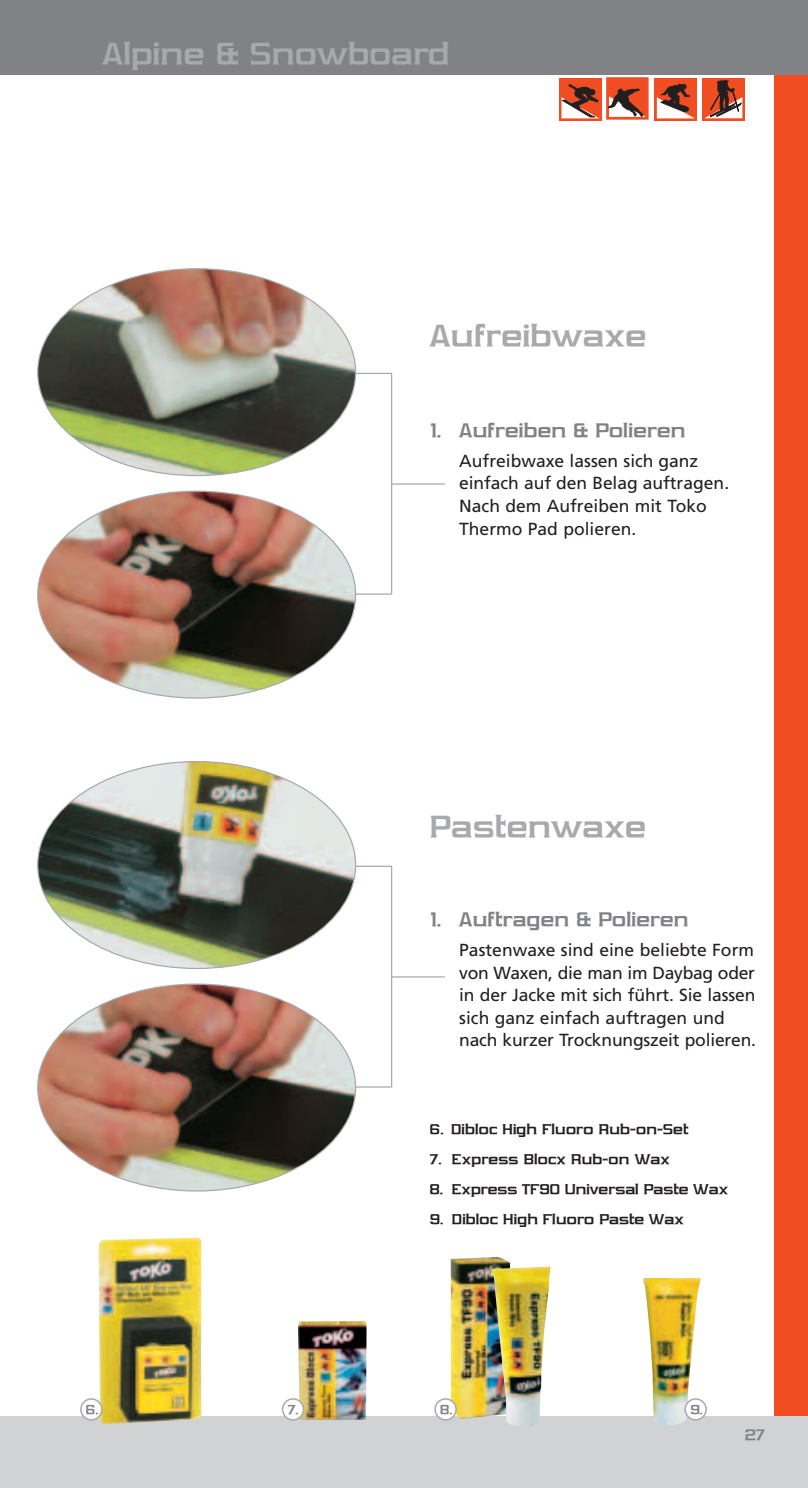
<style>
.page{position:relative;width:808px;height:1488px;background:#fff}
.page>*{position:absolute;margin:0;border:0;box-sizing:border-box;transform-origin:0 0}
.t1{font:700 35px "Vibrocentric";letter-spacing:.01em;color:#a8a9ad}
.t2{font:700 22.5px "Vibrocentric";letter-spacing:.01em;color:#808285}
.t3{font:17.5px/22.5px "Frutiger";color:#231f20}
.t4{font:700 17.5px "Vibrocentric";color:#808285}
.t5{font:700 16.25px "Vibrocentric";letter-spacing:.01em;color:#231f20}
.t6{font:700 15px "Vibrocentric";color:#808285}
</style>
<div class="page">
<hr style="left:351px;top:373px;width:40px;height:1px;background:#a8a9ad">
<img style="left:38px;top:269px;width:317px;height:206px;border-radius:50%">
<div style="left:774px;top:0;width:33px;height:1487px;background:#f04d22"></div>
<div style="left:0;top:0;width:807px;height:75px;background:#808285"></div>
<div style="left:0;top:1416px;width:807px;height:71px;background:#d1d2d4"></div>
<div style="left:559px;top:78px;width:42px;height:42px;background:#f04d22"></div>
<svg style="left:561px;top:84px;width:38px;height:34px"></svg>
<div style="left:654px;top:78px;width:43px;height:42px;background:#f04d22"></div>
<svg style="left:656px;top:83px;width:38px;height:35px"></svg>
<svg style="left:702px;top:78px;width:42px;height:42px"></svg>
<svg style="left:704px;top:80px;width:38px;height:38px"></svg>
<div style="left:606px;top:77px;width:42px;height:43px;background:#f04d22;border:1px solid #f04d22"></div>
<svg style="left:608px;top:88px;width:37px;height:29px"></svg>
<hr style="left:351px;top:593px;width:40px;height:2px;background:#a8a9ad">
<hr style="left:391px;top:373px;width:1px;height:221px;background:#a8a9ad">
<hr style="left:391px;top:483px;width:54px;height:1px;background:#a8a9ad">
<img style="left:38px;top:491px;width:317px;height:207px;border-radius:50%">
<hr style="left:351px;top:865px;width:40px;height:2px;background:#a8a9ad">
<img style="left:38px;top:761px;width:317px;height:207px;border-radius:50%">
<hr style="left:351px;top:1086px;width:40px;height:1px;background:#a8a9ad">
<hr style="left:391px;top:866px;width:1px;height:221px;background:#a8a9ad">
<hr style="left:391px;top:976px;width:54px;height:1px;background:#a8a9ad">
<img style="left:38px;top:984px;width:317px;height:207px;border-radius:50%">
<img style="left:99px;top:1237px;width:102px;height:187px">
<div style="left:81px;top:1398px;width:21px;height:21px;background:#fff;border-radius:50%"></div>
<div style="left:80px;top:1398px;width:23px;height:22px;border:2px solid #a8a9ad;border-radius:50%"></div>
<img style="left:298px;top:1320px;width:68px;height:99px">
<div style="left:282px;top:1398px;width:21px;height:21px;background:#fff;border-radius:50%"></div>
<div style="left:282px;top:1398px;width:22px;height:22px;border:2px solid #a8a9ad;border-radius:50%"></div>
<img style="left:450px;top:1257px;width:60px;height:162px">
<img style="left:491px;top:1266px;width:59px;height:160px">
<img style="left:643px;top:1277px;width:57px;height:148px">
<div style="left:435px;top:1398px;width:21px;height:21px;background:#fff;border-radius:50%"></div>
<div style="left:434px;top:1398px;width:23px;height:22px;border:2px solid #a8a9ad;border-radius:50%"></div>
<div style="left:685px;top:1398px;width:21px;height:21px;background:#fff;border-radius:50%"></div>
<div style="left:684px;top:1398px;width:22px;height:22px;border:2px solid #a8a9ad;border-radius:50%"></div>
<h1 class="t1" style="left:103px;top:43px;width:348px">Alpine &amp; Snowboard</h1>
<h1 class="t1" style="left:430px;top:325px;width:218px">Aufreibwaxe</h1>
<p class="t2" style="left:431px;top:423px;width:256px">1. Aufreiben &amp; Polieren</p>
<p class="t3" style="left:459px;top:451px;width:271px">Aufreibwaxe lassen sich ganz einfach auf den Belag auftragen.<br>Nach dem Aufreiben mit Toko<br>Thermo Pad polieren.</p>
<h1 class="t1" style="left:430px;top:816px;width:218px">Pastenwaxe</h1>
<p class="t2" style="left:431px;top:912px;width:259px">1. Auftragen &amp; Polieren</p>
<p class="t3" style="left:459px;top:940px;width:298px">Pastenwaxe sind eine beliebte Form von Waxen, die man im Daybag oder in der Jacke mit sich führt. Sie lassen sich ganz einfach auftragen und nach kurzer Trocknungszeit polieren.</p>
<p class="t5" style="left:430px;top:1124px;width:260px">6. Dibloc High Fluoro Rub-on-Set</p>
<p class="t5" style="left:430px;top:1154px;width:241px">7. Express Blocx Rub-on Wax</p>
<p class="t5" style="left:430px;top:1184px;width:300px">8. Express TF90 Universal Paste Wax</p>
<p class="t5" style="left:430px;top:1214px;width:255px">9. Dibloc High Fluoro Paste Wax</p>
<p class="t6" style="left:86px;top:1404px;width:14px">6.</p>
<p class="t6" style="left:288px;top:1404px;width:12px">7.</p>
<p class="t6" style="left:440px;top:1404px;width:14px">8.</p>
<p class="t6" style="left:690px;top:1404px;width:14px">9.</p>
<p class="t4" style="left:744px;top:1429px;width:22px">27</p>
</div>
